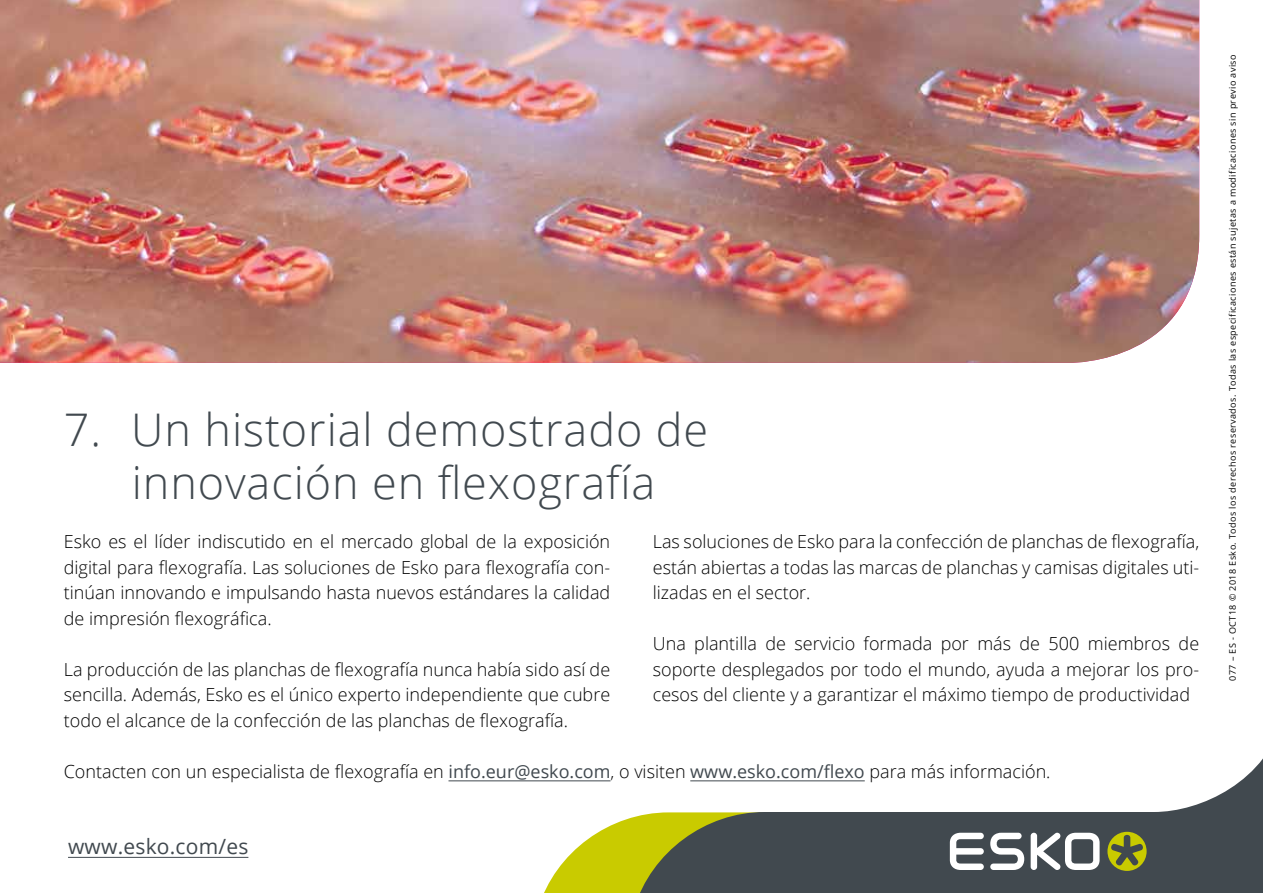
<style>
.page{position:relative;width:1263px;height:893px;background:#fff}
.page>*{position:absolute;margin:0;border:0;box-sizing:border-box;transform-origin:0 0}
.t1{font:300 45px/52.5px "Open Sans";letter-spacing:.02em;color:#41494f;text-align:center}
.t2{font:21px "Open Sans";letter-spacing:.01em;color:#41494f}
.t3{font:300 18px/25.5px "Open Sans";color:#000;text-align:justify}
.t4{font:9px "Open Sans";letter-spacing:.045em;color:#000}
.s1{font-weight:400;color:#41494f}
</style>
<div class="page">
<svg style="left:544px;top:817px;width:90px;height:76px"></svg>
<svg style="left:634px;top:758px;width:629px;height:135px;fill:#41494f"></svg>
<svg style="left:1107px;top:832px;width:39px;height:39px;background:#838828"></svg>
<svg style="left:950px;top:833px;width:34px;height:37px"></svg>
<svg style="left:990px;top:833px;width:34px;height:37px"></svg>
<svg style="left:1031px;top:833px;width:68px;height:37px"></svg>
<img style="left:0;top:0;width:1199px;height:363px">
<hr style="left:68px;top:857px;width:180px;height:1px;background:#41494f">
<hr style="left:448px;top:780px;width:162px;height:1px;background:#41494f">
<hr style="left:690px;top:780px;width:175px;height:1px;background:#41494f">
<h1 class="t1" style="left:64px;top:403px;width:646px">7. Un historial demostrado de innovación en flexografía</h1>
<p class="t3" style="left:64px;top:529px;width:548px">Esko es el líder indiscutido en el mercado global de la exposición digital para flexografía. Las soluciones de Esko para flexografía con&shy;tinúan innovando e impulsando hasta nuevos estándares la calidad de impresión flexográfica.</p>
<p class="t3" style="left:64px;top:656px;width:548px">La producción de las planchas de flexografía nunca había sido así de sencilla. Además, Esko es el único experto independiente que cubre todo el alcance de la confección de las planchas de flexografía.</p>
<p class="t3" style="left:653px;top:529px;width:548px">Las soluciones de Esko para la confección de planchas de flexografía, están abiertas a todas las marcas de planchas y camisas digitales uti&shy;lizadas en el sector.</p>
<p class="t3" style="left:653px;top:631px;width:548px">Una plantilla de servicio formada por más de 500 miembros de soporte desplegados por todo el mundo, ayuda a mejorar los pro&shy;cesos del cliente y a garantizar el máximo tiempo de productividad</p>
<p class="t3" style="left:64px;top:758px;width:988px">Contacten con un especialista de flexografía en <span class="s1">info.eur@esko.com</span>, o visiten <span class="s1">www.esko.com/flexo</span> para más información.</p>
<p class="t2" style="left:68px;top:832px;width:182px">www.esko.com/es</p>
<p class="t4" style="left:1226px;top:681px;width:628px;rotate:-90deg">077 – ES - OCT18 © 2018 Esko. Todos los derechos reservados. Todas las especificaciones están sujetas a modificaciones sin previo aviso</p>
</div>
